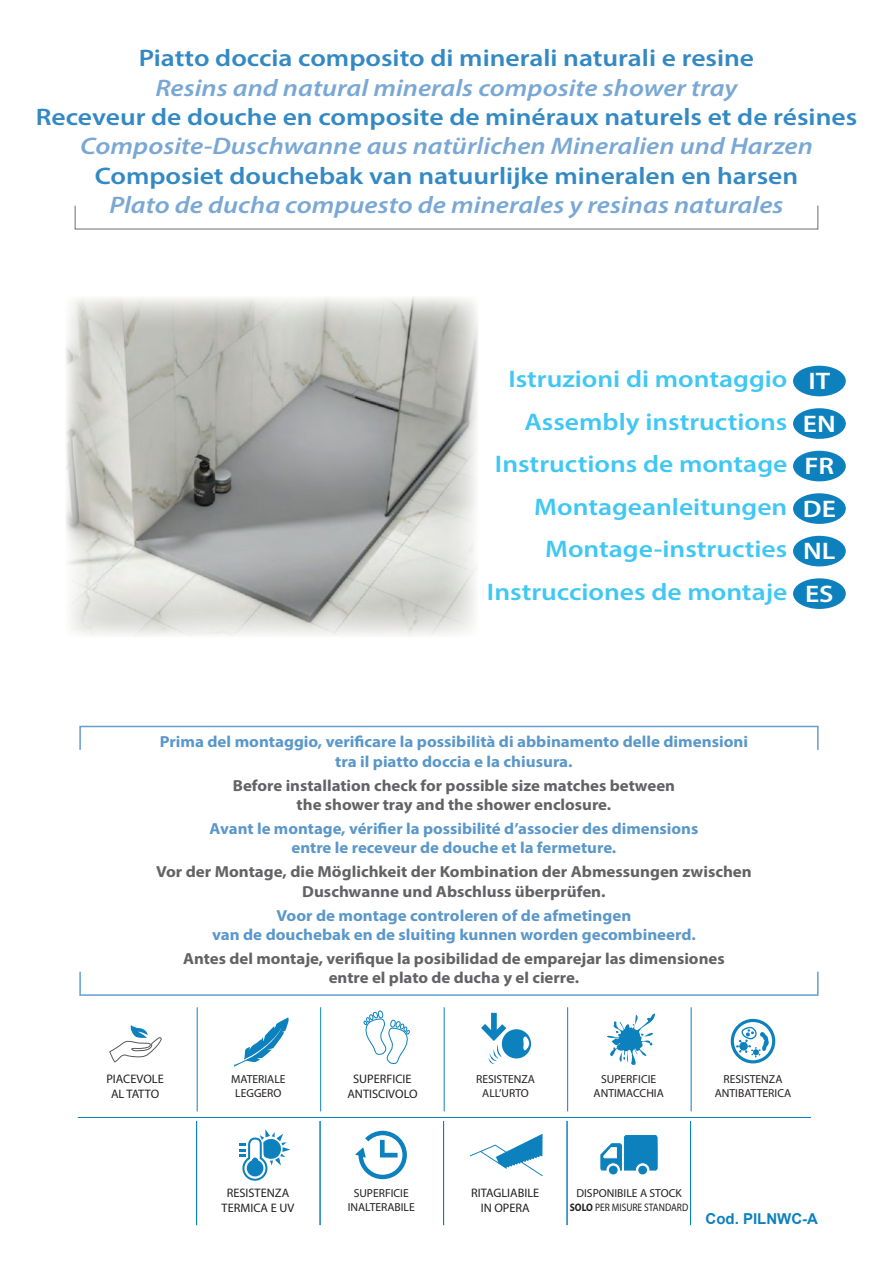
<style>
.page{position:relative;width:893px;height:1263px;background:#fff}
.page>*{position:absolute;margin:0;border:0;box-sizing:border-box;transform-origin:0 0}
.t1{font:600 24px "Myriad Pro";color:#3389c3;scale:1.15 1}
.t2{font:italic 600 24px "Myriad Pro";color:#7aa8d4;scale:1.15 1}
.t3{font:600 24px "Myriad Pro";color:#40c7f4;scale:1.15 1}
.t4{font:600 24px "Myriad Pro";color:#fff;scale:1.15 1}
.t5{font:700 16.05px "Myriad Pro";color:#5a97ca;scale:1.06 1}
.t6{font:700 16.05px "Myriad Pro";color:#636366;scale:1.05 1}
.t7{font:700 16.05px "Myriad Pro";color:#636366;scale:1.06 1}
.t8{font:700 16.05px "Myriad Pro";color:#5a97ca;scale:1.05 1}
.t9{font:700 15px "Arial";color:#0c81be}
.t10{font:12.3px/14.5px "Myriad Pro";color:#231f20;text-align:center}
.t11{font:11.55px/14.5px "Myriad Pro";color:#231f20;text-align:center}
.t12{font:10.95px "Myriad Pro";color:#231f20;scale:.87 1}
.s1{font-weight:700}
</style>
<div class="page">
<svg style="left:234px;top:1017px;width:55px;height:50px"></svg>
<svg style="left:109px;top:1025px;width:53px;height:37px"></svg>
<svg style="left:363px;top:1010px;width:47px;height:55px"></svg>
<svg style="left:481px;top:1013px;width:50px;height:51px"></svg>
<svg style="left:607px;top:1013px;width:48px;height:52px"></svg>
<svg style="left:731px;top:1019px;width:44px;height:44px"></svg>
<hr style="left:78px;top:1117px;width:733px;height:1px;background:#0c81be">
<hr style="left:197px;top:1007px;width:1px;height:104px;background:#0c81be">
<hr style="left:320px;top:1007px;width:1px;height:104px;background:#0c81be">
<hr style="left:444px;top:1007px;width:1px;height:104px;background:#0c81be">
<hr style="left:567px;top:1007px;width:1px;height:104px;background:#0c81be">
<hr style="left:691px;top:1007px;width:1px;height:104px;background:#0c81be">
<svg style="left:355px;top:1131px;width:52px;height:48px"></svg>
<svg style="left:239px;top:1129px;width:51px;height:52px"></svg>
<svg style="left:470px;top:1134px;width:73px;height:42px"></svg>
<hr style="left:196px;top:1121px;width:1px;height:104px;background:#0c81be">
<hr style="left:320px;top:1121px;width:1px;height:104px;background:#0c81be">
<hr style="left:443px;top:1121px;width:1px;height:104px;background:#0c81be">
<hr style="left:567px;top:1121px;width:1px;height:104px;background:#0c81be">
<hr style="left:690px;top:1121px;width:1px;height:104px;background:#0c81be">
<div style="left:609px;top:1166px;width:9px;height:8px;background:#0c81be;border-radius:50%"></div>
<div style="left:638px;top:1166px;width:9px;height:8px;background:#0c81be;border-radius:50%"></div>
<svg style="left:600px;top:1135px;width:58px;height:35px"></svg>
<div style="left:793px;top:366px;width:53px;height:30px;background:#0c81be;border-radius:50%"></div>
<div style="left:79px;top:726px;width:740px;height:25px;border:2px solid #669dce"></div>
<div style="left:79px;top:971px;width:740px;height:25px;border:2px solid #669dce"></div>
<img style="left:66px;top:296px;width:412px;height:340px">
<div style="left:793px;top:408px;width:53px;height:31px;background:#0c81be;border-radius:50%"></div>
<div style="left:793px;top:451px;width:53px;height:30px;background:#0c81be;border-radius:50%"></div>
<div style="left:793px;top:493px;width:53px;height:31px;background:#0c81be;border-radius:50%"></div>
<div style="left:793px;top:536px;width:53px;height:30px;background:#0c81be;border-radius:50%"></div>
<div style="left:793px;top:578px;width:53px;height:31px;background:#0c81be;border-radius:50%"></div>
<p class="t1" style="left:139px;top:43px;width:537px">Piatto doccia composito di minerali naturali e resine</p>
<p class="t2" style="left:155px;top:72px;width:508px">Resins and natural minerals composite shower tray</p>
<p class="t1" style="left:36px;top:102px;width:716px">Receveur de douche en composite de minéraux naturels et de résines</p>
<p class="t2" style="left:80px;top:131px;width:639px">Composite-Duschwanne aus natürlichen Mineralien und Harzen</p>
<p class="t1" style="left:95px;top:160px;width:613px">Composiet douchebak van natuurlijke mineralen en harsen</p>
<p class="t2" style="left:109px;top:190px;width:588px">Plato de ducha compuesto de minerales y resinas naturales</p>
<p class="t3" style="left:508px;top:364px;width:244px">Istruzioni di montaggio</p>
<p class="t3" style="left:524px;top:406px;width:230px">Assembly instructions</p>
<p class="t3" style="left:495px;top:449px;width:256px">Instructions de montage</p>
<p class="t3" style="left:534px;top:491px;width:222px">Montageanleitungen</p>
<p class="t3" style="left:545px;top:534px;width:212px">Montage-instructies</p>
<p class="t3" style="left:487px;top:576px;width:263px">Instrucciones de montaje</p>
<p class="t4" style="left:808px;top:366px;width:20px">IT</p>
<p class="t4" style="left:803px;top:408px;width:30px">EN</p>
<p class="t4" style="left:804px;top:451px;width:27px">FR</p>
<p class="t4" style="left:803px;top:493px;width:30px">DE</p>
<p class="t4" style="left:803px;top:536px;width:30px">NL</p>
<p class="t4" style="left:805px;top:578px;width:26px">ES</p>
<p class="t5" style="left:160px;top:732px;width:557px">Prima del montaggio, verificare la possibilità di abbinamento delle dimensioni</p>
<p class="t5" style="left:335px;top:751px;width:225px">tra il piatto doccia e la chiusura.</p>
<p class="t6" style="left:233px;top:775px;width:423px">Before installation check for possible size matches between</p>
<p class="t6" style="left:297px;top:794px;width:301px">the shower tray and the shower enclosure.</p>
<p class="t8" style="left:210px;top:818px;width:467px">Avant le montage, vérifier la possibilité d’associer des dimensions</p>
<p class="t8" style="left:292px;top:837px;width:311px">entre le receveur de douche et la fermeture.</p>
<p class="t7" style="left:156px;top:861px;width:564px">Vor der Montage, die Möglichkeit der Kombination der Abmessungen zwischen</p>
<p class="t7" style="left:302px;top:881px;width:288px">Duschwanne und Abschluss überprüfen.</p>
<p class="t5" style="left:276px;top:905px;width:336px">Voor de montage controleren of de afmetingen</p>
<p class="t5" style="left:212px;top:924px;width:458px">van de douchebak en de sluiting kunnen worden gecombineerd.</p>
<p class="t6" style="left:183px;top:948px;width:517px">Antes del montaje, verifique la posibilidad de emparejar las dimensiones</p>
<p class="t6" style="left:329px;top:967px;width:240px">entre el plato de ducha y el cierre.</p>
<p class="t10" style="left:106px;top:1071px;width:59px">PIACEVOLE<br>AL TATTO</p>
<p class="t10" style="left:347px;top:1071px;width:72px">SUPERFICIE<br>ANTISCIVOLO</p>
<p class="t11" style="left:594px;top:1071px;width:72px">SUPERFICIE<br>ANTIMACCHIA</p>
<p class="t11" style="left:476px;top:1071px;width:60px">RESISTENZA<br>ALL’URTO</p>
<p class="t11" style="left:715px;top:1071px;width:78px">RESISTENZA<br>ANTIBATTERICA</p>
<p class="t11" style="left:231px;top:1071px;width:56px">MATERIALE<br>LEGGERO</p>
<p class="t10" style="left:222px;top:1186px;width:74px">RESISTENZA<br>TERMICA E UV</p>
<p class="t10" style="left:471px;top:1186px;width:70px">RITAGLIABILE<br>IN OPERA</p>
<p class="t11" style="left:576px;top:1185px;width:107px">DISPONIBILE A STOCK</p>
<p class="t11" style="left:348px;top:1185px;width:69px">SUPERFICIE<br>INALTERABILE</p>
<p class="t12" style="left:570px;top:1201px;width:138px"><span class="s1">SOLO</span> PER MISURE STANDARD</p>
<p class="t9" style="left:706px;top:1208px;width:114px">Cod. PILNWC-A</p>
</div>
